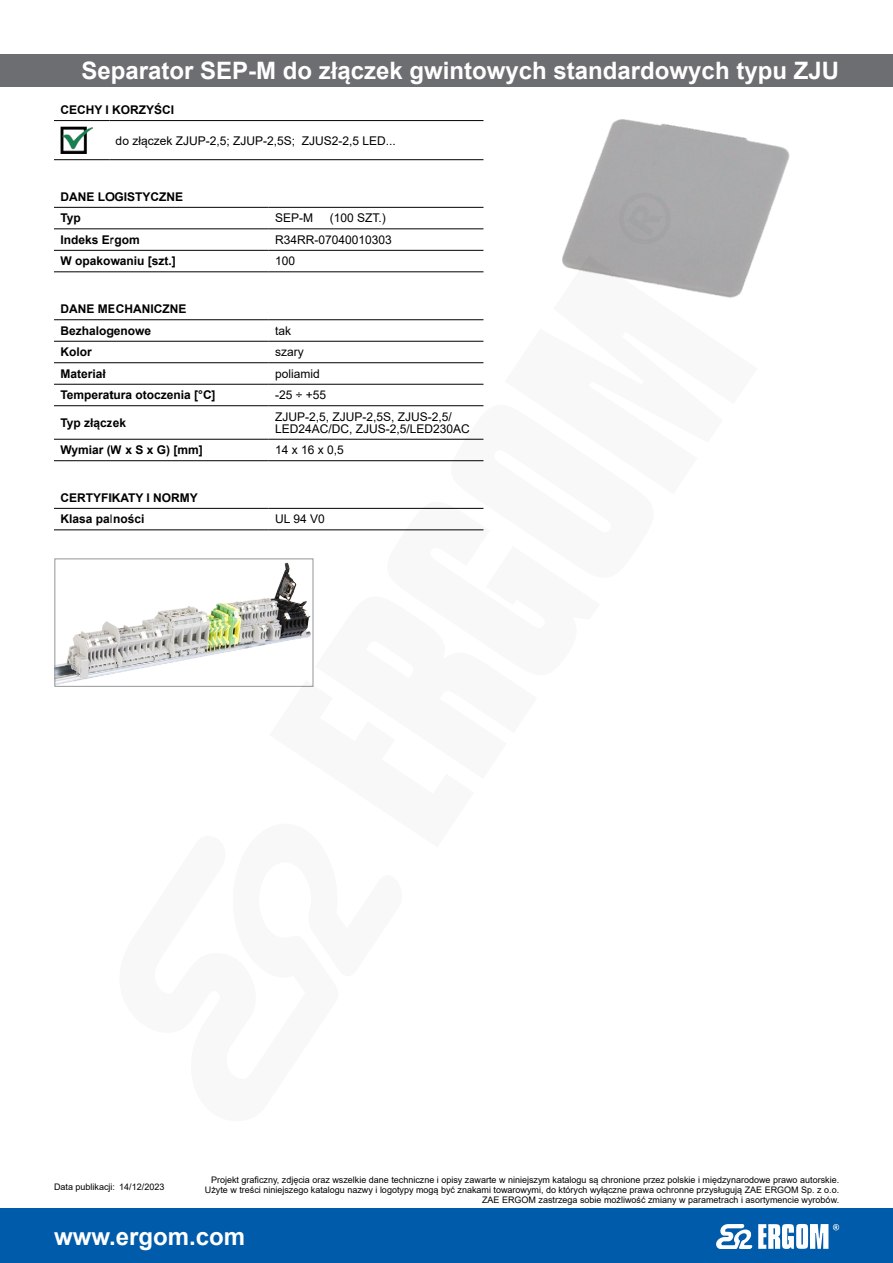
<style>
.page{position:relative;width:893px;height:1263px;background:#fff}
.page>*{position:absolute;margin:0;border:0;box-sizing:border-box;transform-origin:0 0}
.produkt-nazwa{font:700 24px "Arial";color:#fff}
.opis-body-bold{font:700 12px "Arial";color:#000}
.opis-body{font:12px/12px "Arial";color:#000}
.t1{font:9px/9.8px "Arial";color:#000;text-align:right}
</style>
<div class="page">
<div style="left:0;top:1209px;width:893px;height:54px;background:#005baa"></div>
<svg style="left:716px;top:1224px;width:123px;height:25px"></svg>
<div style="left:0;top:54px;width:893px;height:32px;background:#6d6e71"></div>
<img style="left:563px;top:119px;width:227px;height:136px">
<hr style="left:54px;top:120px;width:55px;height:1px;background:#000">
<hr style="left:109px;top:120px;width:374px;height:1px;background:#000">
<hr style="left:54px;top:159px;width:55px;height:1px;background:#000">
<hr style="left:109px;top:159px;width:374px;height:1px;background:#000">
<img style="left:60px;top:127px;width:33px;height:26px">
<hr style="left:54px;top:207px;width:215px;height:1px;background:#000">
<hr style="left:269px;top:207px;width:214px;height:1px;background:#000">
<hr style="left:54px;top:229px;width:215px;height:1px;background:#000">
<hr style="left:269px;top:229px;width:214px;height:1px;background:#000">
<hr style="left:54px;top:250px;width:215px;height:1px;background:#000">
<hr style="left:269px;top:250px;width:214px;height:1px;background:#000">
<hr style="left:54px;top:272px;width:215px;height:1px;background:#000">
<hr style="left:269px;top:272px;width:214px;height:1px;background:#000">
<hr style="left:54px;top:319px;width:215px;height:1px;background:#000">
<hr style="left:269px;top:319px;width:214px;height:1px;background:#000">
<hr style="left:54px;top:341px;width:215px;height:1px;background:#000">
<hr style="left:269px;top:341px;width:214px;height:1px;background:#000">
<hr style="left:54px;top:362px;width:215px;height:1px;background:#000">
<hr style="left:269px;top:362px;width:214px;height:1px;background:#000">
<hr style="left:54px;top:384px;width:215px;height:1px;background:#000">
<hr style="left:269px;top:384px;width:214px;height:1px;background:#000">
<hr style="left:54px;top:405px;width:215px;height:1px;background:#000">
<hr style="left:54px;top:439px;width:215px;height:1px;background:#000">
<hr style="left:54px;top:460px;width:215px;height:1px;background:#000">
<hr style="left:54px;top:508px;width:215px;height:1px;background:#000">
<hr style="left:54px;top:530px;width:215px;height:1px;background:#000">
<img style="left:56px;top:598px;width:213px;height:87px">
<div style="left:54px;top:558px;width:259px;height:129px;border:1px solid #939598"></div>
<svg style="left:562px;top:255px;width:193px;height:43px;fill:#a9a8a9"></svg>
<svg style="left:269px;top:405px;width:215px;height:282px"></svg>
<p class="produkt-nazwa" style="left:81px;top:54px;width:759px">Separator SEP-M do złączek gwintowych standardowych typu ZJU</p>
<p class="opis-body-bold" style="left:60px;top:102px;width:115px">CECHY I KORZYŚCI</p>
<p class="opis-body" style="left:116px;top:134px;width:282px">do złączek ZJUP-2,5; ZJUP-2,5S; ZJUS2-2,5 LED...</p>
<p class="opis-body-bold" style="left:60px;top:188px;width:124px">DANE LOGISTYCZNE</p>
<p class="opis-body-bold" style="left:60px;top:210px;width:22px">Typ</p>
<p class="opis-body" style="left:275px;top:212px;width:40px">SEP-M</p>
<p class="opis-body" style="left:330px;top:212px;width:58px">(100 SZT.)</p>
<p class="opis-body-bold" style="left:60px;top:231px;width:81px">Indeks Ergom</p>
<p class="opis-body" style="left:275px;top:234px;width:118px">R34RR-07040010303</p>
<p class="opis-body-bold" style="left:60px;top:253px;width:117px">W opakowaniu [szt.]</p>
<p class="opis-body" style="left:275px;top:255px;width:22px">100</p>
<p class="opis-body-bold" style="left:60px;top:301px;width:127px">DANE MECHANICZNE</p>
<p class="opis-body-bold" style="left:60px;top:322px;width:92px">Bezhalogenowe</p>
<p class="opis-body" style="left:275px;top:325px;width:18px">tak</p>
<p class="opis-body-bold" style="left:60px;top:344px;width:33px">Kolor</p>
<p class="opis-body" style="left:275px;top:346px;width:30px">szary</p>
<p class="opis-body-bold" style="left:60px;top:365px;width:47px">Materiał</p>
<p class="opis-body" style="left:275px;top:368px;width:46px">poliamid</p>
<p class="opis-body-bold" style="left:60px;top:387px;width:157px">Temperatura otoczenia [°C]</p>
<p class="opis-body" style="left:275px;top:389px;width:52px">-25 ÷ +55</p>
<p class="opis-body-bold" style="left:60px;top:414px;width:67px">Typ złączek</p>
<p class="opis-body" style="left:275px;top:411px;width:196px">ZJUP-2,5, ZJUP-2,5S, ZJUS-2,5/<br>LED24AC/DC, ZJUS-2,5/LED230AC</p>
<p class="opis-body-bold" style="left:60px;top:442px;width:144px">Wymiar (W x S x G) [mm]</p>
<p class="opis-body" style="left:275px;top:444px;width:70px">14 x 16 x 0,5</p>
<p class="opis-body-bold" style="left:60px;top:489px;width:139px">CERTYFIKATY I NORMY</p>
<p class="opis-body-bold" style="left:60px;top:511px;width:86px">Klasa palności</p>
<p class="opis-body" style="left:275px;top:513px;width:51px">UL 94 V0</p>
<p class="t1" style="left:54px;top:1182px;width:112px">Data publikacji: 14/12/2023</p>
<p class="t1" style="left:205px;top:1175px;width:636px">Projekt graficzny, zdjęcia oraz wszelkie dane techniczne i opisy zawarte w niniejszym katalogu są chronione przez polskie i międzynarodowe prawo autorskie.<br>Użyte w treści niniejszego katalogu nazwy i logotypy mogą być znakami towarowymi, do których wyłączne prawa ochronne przysługują ZAE ERGOM Sp. z o.o.<br>ZAE ERGOM zastrzega sobie możliwość zmiany w parametrach i asortymencie wyrobów.</p>
<h1 class="produkt-nazwa" style="left:54px;top:1219px;width:193px">www.ergom.com</h1>
</div>
